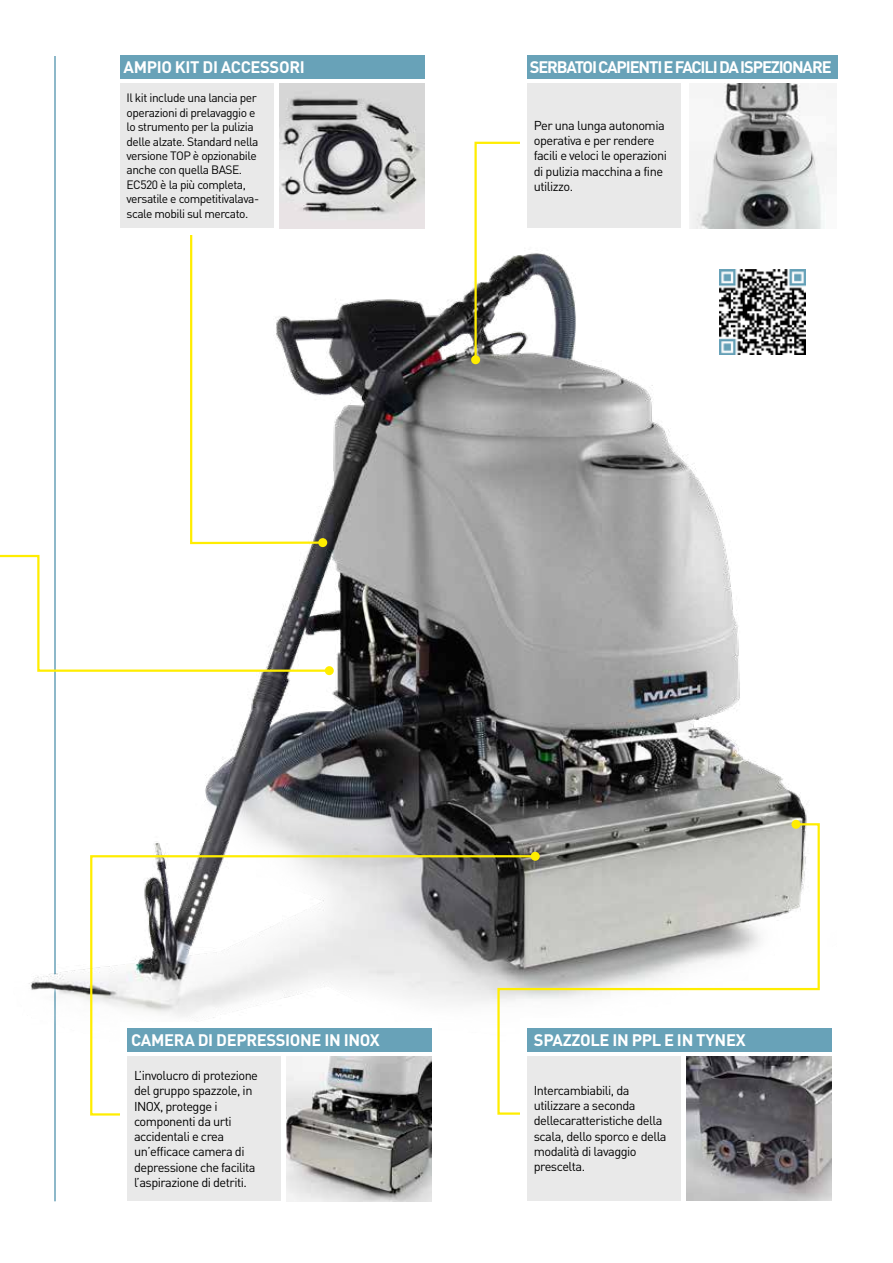
<style>
.page{position:relative;width:893px;height:1263px;background:#fff}
.page>*{position:absolute;margin:0;border:0;box-sizing:border-box;transform-origin:0 0}
.t1{font:700 16.5px "DIN Pro";letter-spacing:-.02em;color:#fff}
.t2{font:700 16.5px "DIN Pro";letter-spacing:-.07em;color:#fff}
.t3{font:12.75px/15.3px "DIN Pro";letter-spacing:-.04em;color:#000}
.t4{font:12px/14.4px "DIN Pro";letter-spacing:-.04em;color:#000}
</style>
<div class="page">
<hr style="left:54px;top:46px;width:2px;height:1155px;background:#68a2b8">
<img style="left:29px;top:186px;width:778px;height:936px">
<svg style="left:473px;top:141px;width:109px;height:221px"></svg>
<div style="left:471px;top:355px;width:9px;height:9px;background:#ffed00;border-radius:50%"></div>
<svg style="left:189px;top:234px;width:136px;height:311px"></svg>
<div style="left:318px;top:538px;width:9px;height:9px;background:#ffed00;border-radius:50%"></div>
<svg style="left:0;top:554px;width:332px;height:119px"></svg>
<div style="left:325px;top:666px;width:9px;height:9px;background:#ffed00;border-radius:50%"></div>
<svg style="left:496px;top:822px;width:324px;height:197px"></svg>
<div style="left:791px;top:820px;width:9px;height:9px;background:#ffed00;border-radius:50%"></div>
<svg style="left:89px;top:854px;width:448px;height:263px"></svg>
<div style="left:531px;top:852px;width:9px;height:9px;background:#ffed00;border-radius:50%"></div>
<div style="left:113px;top:49px;width:318px;height:185px;background:#fff"></div>
<div style="left:521px;top:49px;width:317px;height:185px;background:#fff"></div>
<div style="left:521px;top:1019px;width:317px;height:185px;background:#fff"></div>
<div style="left:121px;top:1022px;width:317px;height:186px;background:#fff"></div>
<img style="left:279px;top:84px;width:145px;height:144px">
<img style="left:690px;top:83px;width:147px;height:145px">
<img style="left:687px;top:1056px;width:144px;height:145px">
<img style="left:287px;top:1057px;width:144px;height:144px">
<img style="left:720px;top:269px;width:85px;height:86px">
<div style="left:0;top:0;width:865px;height:55px;background:#fff"></div>
<div style="left:120px;top:83px;width:153px;height:145px;background:#e9e9e9"></div>
<div style="left:527px;top:83px;width:153px;height:145px;background:#e9e9e9"></div>
<div style="left:527px;top:1056px;width:153px;height:145px;background:#e9e9e9"></div>
<div style="left:128px;top:1057px;width:153px;height:144px;background:#e9e9e9"></div>
<div style="left:120px;top:55px;width:304px;height:24px;background:#68a2b8"></div>
<div style="left:527px;top:55px;width:310px;height:24px;background:#68a2b8"></div>
<div style="left:527px;top:1028px;width:304px;height:23px;background:#68a2b8"></div>
<div style="left:128px;top:1028px;width:304px;height:24px;background:#68a2b8"></div>
<p class="t1" style="left:123px;top:53px;width:183px">AMPIO KIT DI ACCESSORI</p>
<p class="t2" style="left:530px;top:53px;width:303px">SERBATOI CAPIENTI E FACILI DA ISPEZIONARE</p>
<p class="t4" style="left:127px;top:90px;width:134px">Il kit include una lancia per operazioni di prelavaggio e lo strumento per la pulizia delle alzate. Standard nella versione TOP è opzionabile anche con quella BASE.<br>EC520 è la più completa, versatile e competitivalava&shy;scale mobili sul mercato.</p>
<p class="t3" style="left:534px;top:116px;width:135px">Per una lunga autonomia operativa e per rendere facili e veloci le operazioni di pulizia macchina a fine utilizzo.</p>
<p class="t1" style="left:131px;top:1026px;width:250px">CAMERA DI DEPRESSIONE IN INOX</p>
<p class="t1" style="left:534px;top:1026px;width:213px">SPAZZOLE IN PPL E IN TYNEX</p>
<p class="t3" style="left:134px;top:1066px;width:125px">L’involucro di protezione del gruppo spazzole, in<br>INOX, protegge i componenti da urti accidentali e crea un’efficace camera di depressione che facilita l’aspirazione di detriti.</p>
<p class="t3" style="left:534px;top:1081px;width:134px">Intercambiabili, da utilizzare a seconda dellecaratteristiche della scala, dello sporco e della modalità di lavaggio prescelta.</p>
</div>
